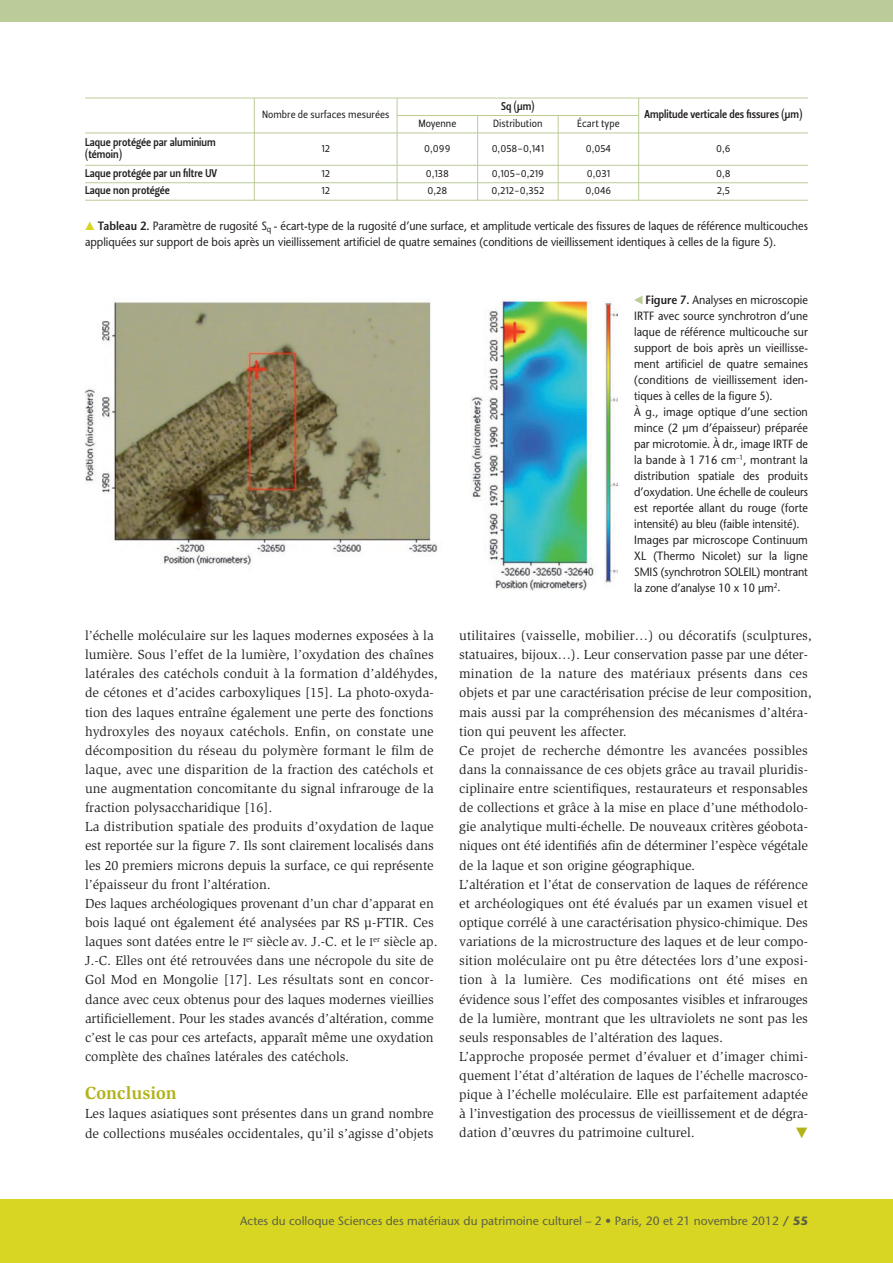
<style>
.page{position:relative;width:893px;height:1263px;background:#fff}
.page>*{position:absolute;margin:0;border:0;box-sizing:border-box;transform-origin:0 0}
.t1{font:700 18px "Slimbach Std";color:#b2b21a}
.t2{font:13.5px/19.2px "Slimbach Std";color:#231f20}
.t3{font:12px/15.9px "Stone Sans";color:#231f20;scale:.9 1}
.t4{font:12px "Stone Sans";color:#5b6245}
.t5{font:11.25px/12.8px "Leitura Sans Grot 3";color:#231f20;scale:.9 1}
.t6{font:10.5px "Leitura Sans Grot 2";color:#231f20;scale:.95 1}
.s1{color:#d9d523}
.s2{font-weight:600}
.s3{font-size:11.55px}
.s4{font-weight:700}
</style>
<div class="page">
<div style="left:0;top:1199px;width:893px;height:64px;background:#d9d523"></div>
<div style="left:0;top:0;width:893px;height:21px;background:#bccc99"></div>
<svg style="left:634px;top:296px;width:9px;height:8px"></svg>
<img style="left:84px;top:300px;width:533px;height:290px">
<hr style="left:254px;top:98px;width:1px;height:102px;background:#bccc99">
<hr style="left:397px;top:98px;width:1px;height:102px;background:#bccc99">
<hr style="left:477px;top:115px;width:1px;height:85px;background:#bccc99">
<hr style="left:558px;top:115px;width:1px;height:85px;background:#bccc99">
<hr style="left:638px;top:98px;width:1px;height:102px;background:#bccc99">
<hr style="left:85px;top:98px;width:723px;height:1px;background:#bccc99">
<hr style="left:397px;top:115px;width:242px;height:1px;background:#bccc99">
<hr style="left:85px;top:133px;width:723px;height:1px;background:#bccc99">
<hr style="left:85px;top:165px;width:723px;height:1px;background:#bccc99">
<hr style="left:85px;top:182px;width:723px;height:1px;background:#bccc99">
<hr style="left:85px;top:200px;width:723px;height:1px;background:#bccc99">
<p class="t6" style="left:262px;top:110px;width:136px">Nombre de surfaces mesurées</p>
<p class="t5" style="left:501px;top:100px;width:39px">Sq (μm)</p>
<p class="t6" style="left:418px;top:119px;width:42px">Moyenne</p>
<p class="t6" style="left:493px;top:119px;width:53px">Distribution</p>
<p class="t6" style="left:577px;top:119px;width:46px">Écart type</p>
<p class="t5" style="left:645px;top:109px;width:177px">Amplitude verticale des fissures (μm)</p>
<p class="t5" style="left:85px;top:136px;width:147px">Laque protégée par aluminium (témoin)</p>
<p class="t6" style="left:321px;top:144px;width:11px">12</p>
<p class="t6" style="left:424px;top:144px;width:29px">0,099</p>
<p class="t6" style="left:492px;top:144px;width:57px">0,058-0,141</p>
<p class="t6" style="left:586px;top:144px;width:28px">0,054</p>
<p class="t6" style="left:716px;top:144px;width:17px">0,6</p>
<p class="t5" style="left:85px;top:168px;width:148px">Laque protégée par un filtre UV</p>
<p class="t6" style="left:321px;top:169px;width:11px">12</p>
<p class="t6" style="left:426px;top:169px;width:26px">0,138</p>
<p class="t6" style="left:492px;top:169px;width:56px">0,105-0,219</p>
<p class="t6" style="left:587px;top:169px;width:26px">0,031</p>
<p class="t6" style="left:716px;top:169px;width:17px">0,8</p>
<p class="t5" style="left:85px;top:185px;width:96px">Laque non protégée</p>
<p class="t6" style="left:321px;top:186px;width:11px">12</p>
<p class="t6" style="left:427px;top:186px;width:22px">0,28</p>
<p class="t6" style="left:491px;top:186px;width:57px">0,212-0,352</p>
<p class="t6" style="left:585px;top:186px;width:29px">0,046</p>
<p class="t6" style="left:717px;top:186px;width:15px">2,5</p>
<p class="t3" style="left:85px;top:219px;width:805px"><span class="s1">▲</span> <span class="s2">Tableau 2.</span> Paramètre de rugosité S<sub>q</sub> - écart-type de la rugosité d’une surface, et amplitude verticale des fissures de laques de référence multicouches appliquées sur support de bois après un vieillissement artificiel de quatre semaines (conditions de vieillissement identiques à celles de la figure 5).</p>
<p class="t2" style="left:85px;top:627px;width:354px">l’échelle moléculaire sur les laques modernes exposées à la lumière. Sous l’effet de la lumière, l’oxydation des chaînes latérales des catéchols conduit à la formation d’aldéhydes, de cétones et d’acides carboxyliques [15]. La photo-oxyda&shy;tion des laques entraîne également une perte des fonctions hydroxyles des noyaux catéchols. Enfin, on constate une décomposition du réseau du polymère formant le film de laque, avec une disparition de la fraction des catéchols et une augmentation concomitante du signal infrarouge de la fraction polysaccharidique [16].<br>La distribution spatiale des produits d’oxydation de laque est reportée sur la figure 7. Ils sont clairement localisés dans les 20 premiers microns depuis la surface, ce qui représente l’épaisseur du front l’altération.<br>Des laques archéologiques provenant d’un char d’apparat en bois laqué ont également été analysées par RS μ-FTIR. Ces laques sont datées entre le <span class="s3">I</span><sup>er</sup> siècle av. J.-C. et le <span class="s3">I</span><sup>er</sup> siècle ap.<br>J.-C. Elles ont été retrouvées dans une nécropole du site de Gol Mod en Mongolie [17]. Les résultats sont en concor&shy;dance avec ceux obtenus pour des laques modernes vieillies artificiellement. Pour les stades avancés d’altération, comme c’est le cas pour ces artefacts, apparaît même une oxydation complète des chaînes latérales des catéchols.</p>
<h1 class="t1" style="left:85px;top:1086px;width:93px">Conclusion</h1>
<p class="t2" style="left:85px;top:1105px;width:350px">Les laques asiatiques sont présentes dans un grand nombre de collections muséales occidentales, qu’il s’agisse d’objets</p>
<p class="t3" style="left:634px;top:294px;width:195px;text-indent:11px"><span class="s2">Figure 7.</span> Analyses en microscopie IRTF avec source synchrotron d’une laque de référence multicouche sur support de bois après un vieillisse&shy;ment artificiel de quatre semaines (conditions de vieillissement iden&shy;tiques à celles de la figure 5).<br>À g., image optique d’une section mince (2 µm d’épaisseur) préparée par microtomie. À dr., image IRTF de la bande à 1 716 cm<sup>–1</sup>, montrant la distribution spatiale des produits d’oxydation. Une échelle de couleurs est reportée allant du rouge (forte intensité) au bleu (faible intensité).<br>Images par microscope Continuum XL (Thermo Nicolet) sur la ligne SMIS (synchrotron SOLEIL) montrant la zone d’analyse 10 x 10 µm<sup>2</sup>.</p>
<p class="t2" style="left:459px;top:627px;width:354px">utilitaires (vaisselle, mobilier…) ou décoratifs (sculptures, statuaires, bijoux…). Leur conservation passe par une déter&shy;mination de la nature des matériaux présents dans ces objets et par une caractérisation précise de leur composition, mais aussi par la compréhension des mécanismes d’altéra&shy;tion qui peuvent les affecter.<br>Ce projet de recherche démontre les avancées possibles dans la connaissance de ces objets grâce au travail pluridis&shy;ciplinaire entre scientifiques, restaurateurs et responsables de collections et grâce à la mise en place d’une méthodolo&shy;gie analytique multi-échelle. De nouveaux critères géobota&shy;niques ont été identifiés afin de déterminer l’espèce végétale de la laque et son origine géographique.<br>L’altération et l’état de conservation de laques de référence et archéologiques ont été évalués par un examen visuel et optique corrélé à une caractérisation physico-chimique. Des variations de la microstructure des laques et de leur compo&shy;sition moléculaire ont pu être détectées lors d’une exposi&shy;tion à la lumière. Ces modifications ont été mises en évidence sous l’effet des composantes visibles et infrarouges de la lumière, montrant que les ultraviolets ne sont pas les seuls responsables de l’altération des laques.<br>L’approche proposée permet d’évaluer et d’imager chimi&shy;quement l’état d’altération de laques de l’échelle macrosco&shy;pique à l’échelle moléculaire. Elle est parfaitement adaptée à l’investigation des processus de vieillissement et de dégra&shy;dation d’œuvres du patrimoine culturel.</p>
<p class="t4" style="left:240px;top:1216px;width:569px">Actes du colloque Sciences des matériaux du patrimoine culturel – 2 <span class="s4">•</span> Paris, 20 et 21 novembre 2012 <span class="s4">/ 55</span></p>
</div>
